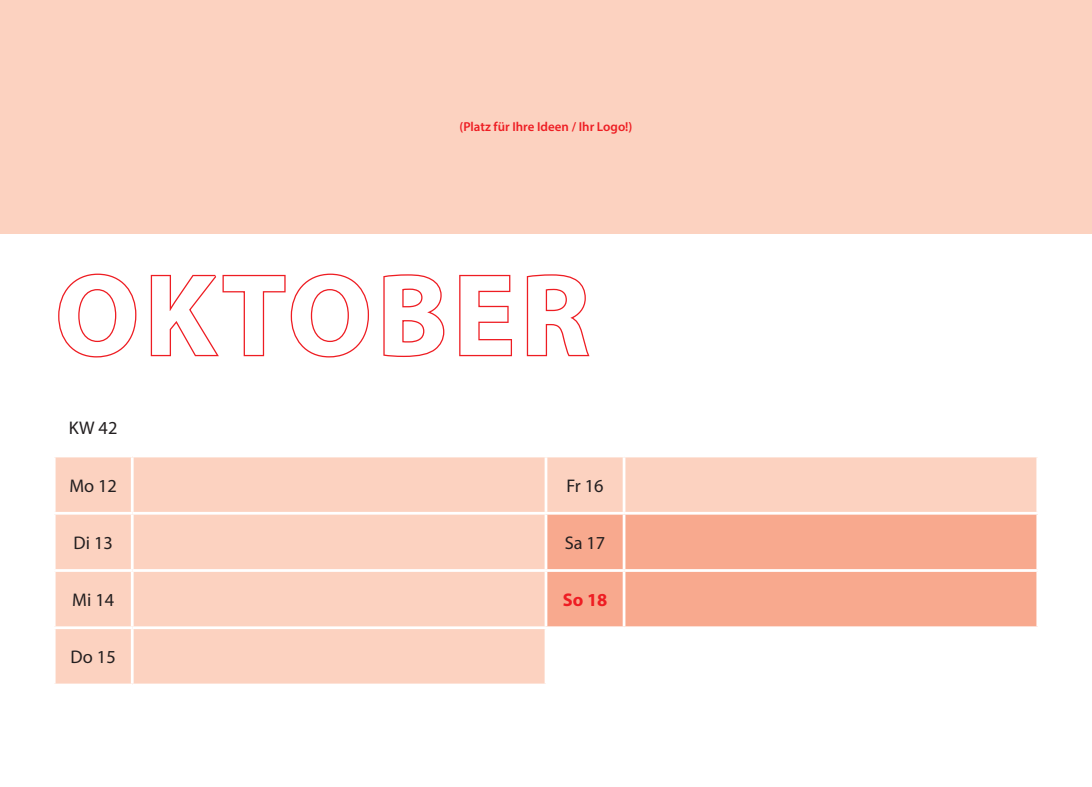
<style>
.page{position:relative;width:1092px;height:787px;background:#fff}
.page>*{position:absolute;margin:0;border:0;box-sizing:border-box;transform-origin:0 0}
.t1{font:700 116.75px "Myriad Pro";letter-spacing:.045em;color:#fff}
.t2{font:18.25px "Myriad Pro";color:#231f20}
.t3{font:700 18.25px "Myriad Pro";color:#ee1d23}
.t4{font:600 13px "Myriad Pro";color:#ee1d23}
</style>
<div class="page">
<svg style="left:58px;top:273px;width:79px;height:85px"></svg>
<svg style="left:150px;top:273px;width:219px;height:85px"></svg>
<svg style="left:383px;top:274px;width:62px;height:83px"></svg>
<svg style="left:459px;top:274px;width:53px;height:83px"></svg>
<svg style="left:526px;top:274px;width:64px;height:83px"></svg>
<div style="left:0;top:0;width:1091px;height:233px;background:#fcd2c0"></div>
<svg style="left:56px;top:457px;width:980px;height:226px;fill:#fcd2c0"></svg>
<div style="left:547px;top:514px;width:489px;height:112px;background:#f8a98e"></div>
<hr style="left:131px;top:457px;width:3px;height:55px;background:#fff">
<hr style="left:544px;top:457px;width:3px;height:55px;background:#fff">
<hr style="left:622px;top:457px;width:3px;height:55px;background:#fff">
<hr style="left:53px;top:512px;width:79px;height:2px;background:#fff">
<hr style="left:132px;top:512px;width:414px;height:2px;background:#fff">
<hr style="left:131px;top:514px;width:3px;height:55px;background:#fff">
<hr style="left:546px;top:512px;width:78px;height:2px;background:#fff">
<hr style="left:544px;top:514px;width:3px;height:55px;background:#fff">
<hr style="left:624px;top:512px;width:415px;height:2px;background:#fff">
<hr style="left:622px;top:514px;width:3px;height:55px;background:#fff">
<hr style="left:53px;top:569px;width:79px;height:3px;background:#fff">
<hr style="left:132px;top:569px;width:414px;height:3px;background:#fff">
<hr style="left:131px;top:572px;width:3px;height:54px;background:#fff">
<hr style="left:546px;top:569px;width:78px;height:3px;background:#fff">
<hr style="left:544px;top:572px;width:3px;height:54px;background:#fff">
<hr style="left:624px;top:569px;width:415px;height:3px;background:#fff">
<hr style="left:622px;top:572px;width:3px;height:54px;background:#fff">
<hr style="left:53px;top:626px;width:79px;height:3px;background:#fff">
<hr style="left:132px;top:626px;width:414px;height:3px;background:#fff">
<hr style="left:131px;top:629px;width:3px;height:54px;background:#fff">
<hr style="left:546px;top:626px;width:78px;height:3px;background:#fff">
<hr style="left:544px;top:629px;width:3px;height:54px;background:#fff">
<hr style="left:624px;top:626px;width:415px;height:3px;background:#fff">
<hr style="left:622px;top:629px;width:3px;height:54px;background:#fff">
<p class="t4" style="left:459px;top:118px;width:174px">(Platz für Ihre Ideen / Ihr Logo!)</p>
<h1 class="t1" style="left:55px;top:239px;width:536px">OKTOBER</h1>
<h2 class="t2" style="left:69px;top:417px;width:50px">KW 42</h2>
<h2 class="t2" style="left:69px;top:474px;width:49px">Mo 12</h2>
<h2 class="t2" style="left:566px;top:474px;width:39px">Fr 16</h2>
<h2 class="t2" style="left:74px;top:531px;width:41px">Di 13</h2>
<h2 class="t2" style="left:564px;top:531px;width:42px">Sa 17</h2>
<h2 class="t2" style="left:72px;top:588px;width:43px">Mi 14</h2>
<h2 class="t3" style="left:562px;top:588px;width:46px">So 18</h2>
<h2 class="t2" style="left:71px;top:646px;width:47px">Do 15</h2>
</div>
